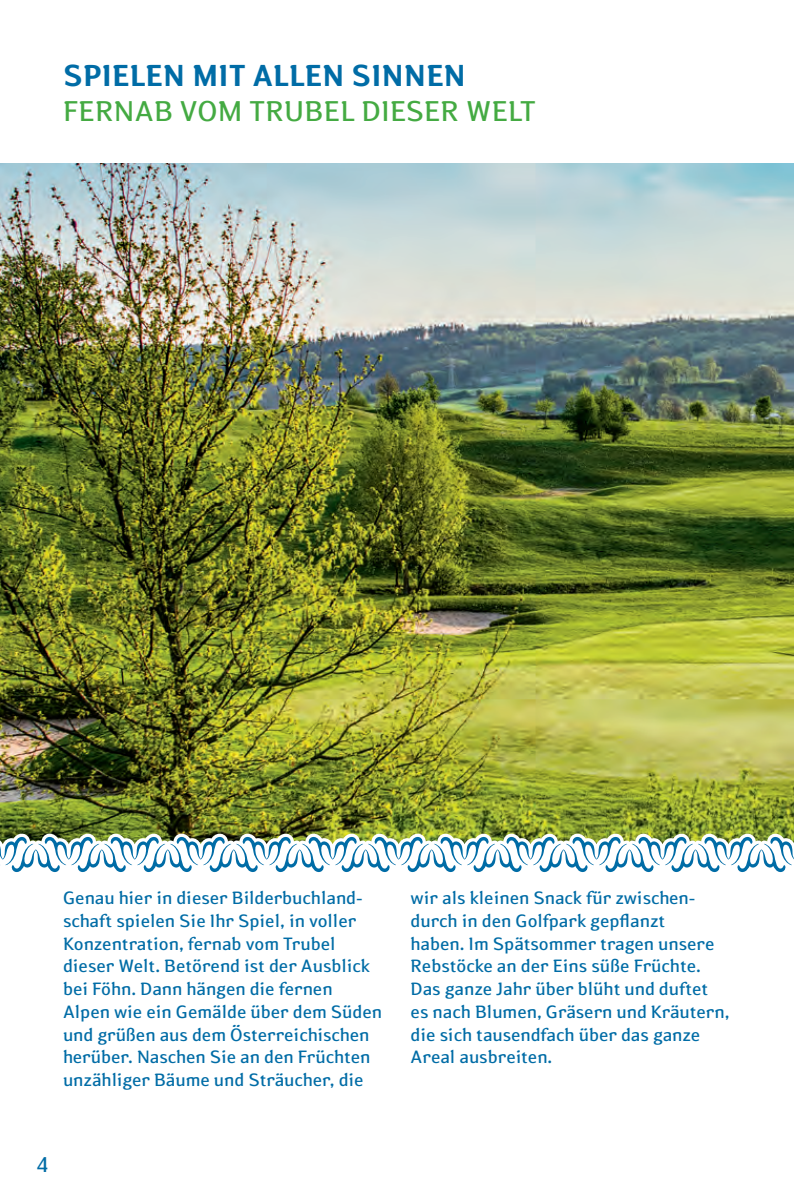
<style>
.page{position:relative;width:794px;height:1191px;background:#fff}
.page>*{position:absolute;margin:0;border:0;box-sizing:border-box;transform-origin:0 0}
.t1{font:700 29.75px "Bad Birnbach Susan";letter-spacing:.01em;color:#006ca6}
.t2{font:28px "Bad Birnbach Susan";letter-spacing:.01em;color:#44aa42}
.t3{font:21px "Bad Birnbach Susan";color:#006ca6}
.t4{font:17.5px/22.8px "Bad Birnbach Susan";color:#006ca6}
</style>
<div class="page">
<img style="left:0;top:164px;width:794px;height:669px">
<svg style="left:0;top:833px;width:794px;height:40px"></svg>
<h1 class="t1" style="left:63px;top:56px;width:404px">SPIELEN MIT ALLEN SINNEN</h1>
<h2 class="t2" style="left:63px;top:94px;width:474px">FERNAB VOM TRUBEL DIESER WELT</h2>
<p class="t4" style="left:63px;top:886px;width:320px">Genau hier in dieser Bilderbuchland&shy;schaft spielen Sie Ihr Spiel, in voller Konzentration, fernab vom Trubel dieser Welt. Betörend ist der Ausblick bei Föhn. Dann hängen die fernen Alpen wie ein Gemälde über dem Süden und grüßen aus dem Österreichischen herüber. Naschen Sie an den Früchten unzähliger Bäume und Sträucher, die</p>
<p class="t4" style="left:410px;top:886px;width:320px">wir als kleinen Snack für zwischen&shy;durch in den Golfpark gepflanzt<br>haben. Im Spätsommer tragen unsere Rebstöcke an der Eins süße Früchte.<br>Das ganze Jahr über blüht und duftet es nach Blumen, Gräsern und Kräutern, die sich tausendfach über das ganze Areal ausbreiten.</p>
<p class="t3" style="left:37px;top:1151px;width:13px">4</p>
</div>
